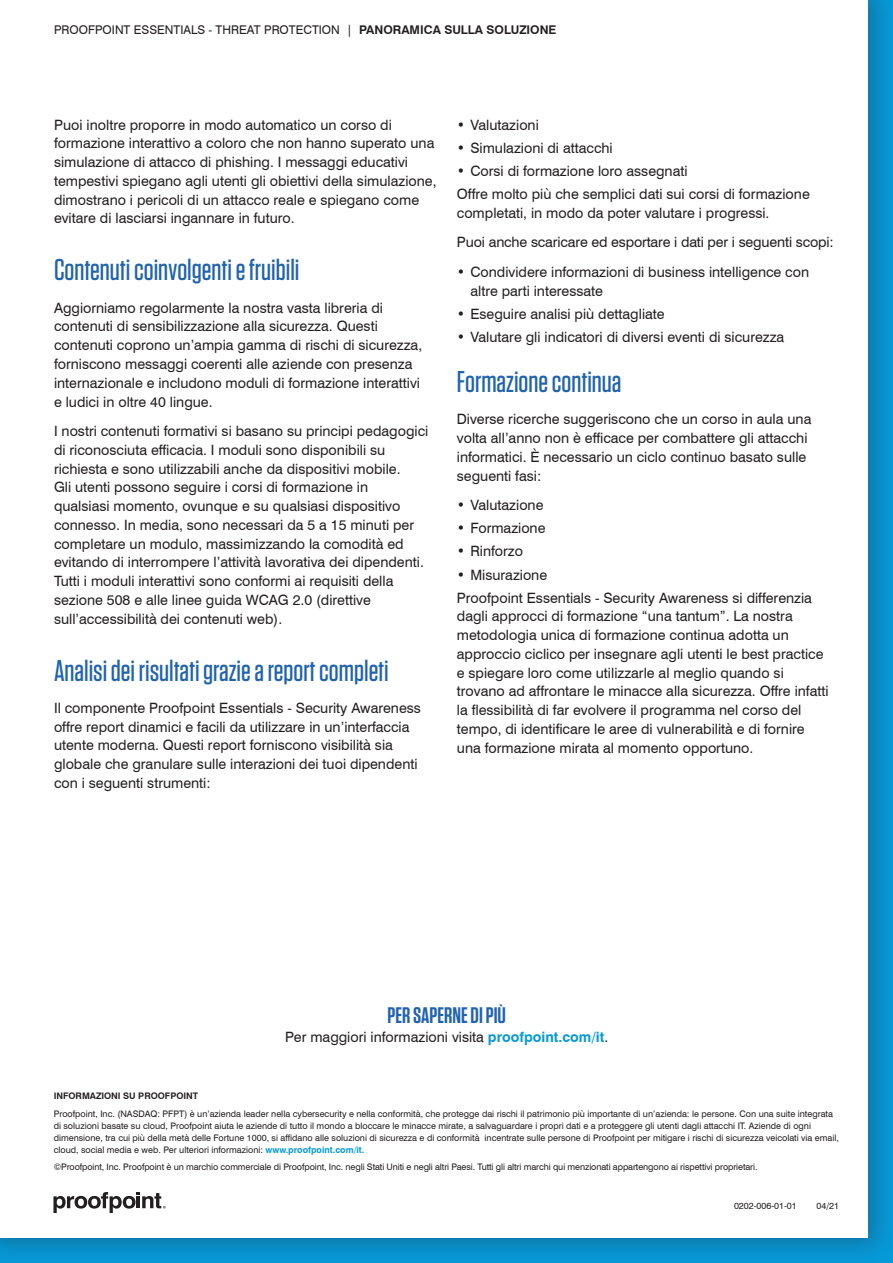
<style>
.page{position:relative;width:893px;height:1263px;background:#fff}
.page>*{position:absolute;margin:0;border:0;box-sizing:border-box;transform-origin:0 0}
.t1{font:500 30px "Tungsten";color:#2163b0}
.t2{font:600 22.5px "Tungsten";color:#2163b0}
.t3{font:14.25px/18.8px "Swiss 721 BT";color:#231f20}
.t4{font:12px "Swiss 721 BT";color:#231f20}
.t5{font:9px/12px "Swiss 721 BT";color:#231f20}
.t6{font:700 9px "Swiss 721 BT";color:#231f20}
.s1{font-weight:700}
.s2{font-weight:700;color:#069ad9}
</style>
<div class="page">
<div style="left:0;top:0;width:893px;height:1263px;background:#231f20;opacity:.3"></div>
<div style="left:0;top:0;width:868px;height:1237px;background:#fff"></div>
<svg style="left:53px;top:1192px;width:113px;height:21px"></svg>
<p class="t4" style="left:54px;top:22px;width:504px">PROOFPOINT ESSENTIALS - THREAT PROTECTION | <span class="s1">PANORAMICA SULLA SOLUZIONE</span></p>
<p class="t3" style="left:54px;top:115px;width:384px">Puoi inoltre proporre in modo automatico un corso di formazione interattivo a coloro che non hanno superato una simulazione di attacco di phishing. I messaggi educativi tempestivi spiegano agli utenti gli obiettivi della simulazione, dimostrano i pericoli di un attacco reale e spiegano come evitare di lasciarsi ingannare in futuro.</p>
<h1 class="t1" style="left:54px;top:254px;width:247px">Contenuti coinvolgenti e fruibili</h1>
<p class="t3" style="left:54px;top:298px;width:370px">Aggiorniamo regolarmente la nostra vasta libreria di contenuti di sensibilizzazione alla sicurezza. Questi contenuti coprono un’ampia gamma di rischi di sicurezza, forniscono messaggi coerenti alle aziende con presenza internazionale e includono moduli di formazione interattivi e ludici in oltre 40 lingue.</p>
<p class="t3" style="left:54px;top:421px;width:376px">I nostri contenuti formativi si basano su principi pedagogici di riconosciuta efficacia. I moduli sono disponibili su richiesta e sono utilizzabili anche da dispositivi mobile.<br>Gli utenti possono seguire i corsi di formazione in<br>qualsiasi momento, ovunque e su qualsiasi dispositivo connesso. In media, sono necessari da 5 a 15 minuti per completare un modulo, massimizzando la comodità ed evitando di interrompere l’attività lavorativa dei dipendenti.<br>Tutti i moduli interattivi sono conformi ai requisiti della sezione 508 e alle linee guida WCAG 2.0 (direttive sull’accessibilità dei contenuti web).</p>
<h1 class="t1" style="left:54px;top:654px;width:336px">Analisi dei risultati grazie a report completi</h1>
<p class="t3" style="left:54px;top:698px;width:368px">Il componente Proofpoint Essentials - Security Awareness offre report dinamici e facili da utilizzare in un’interfaccia utente moderna. Questi report forniscono visibilità sia globale che granulare sulle interazioni dei tuoi dipendenti con i seguenti strumenti:</p>
<p class="t3" style="left:457px;top:115px;width:83px">• Valutazioni</p>
<p class="t3" style="left:457px;top:138px;width:157px">• Simulazioni di attacchi</p>
<p class="t3" style="left:457px;top:159px;width:354px;line-height:23.1px">• Corsi di formazione loro assegnati<br>Offre molto più che semplici dati sui corsi di formazione</p>
<p class="t3" style="left:457px;top:198px;width:378px;line-height:29.5px">completati, in modo da poter valutare i progressi.<br>Puoi anche scaricare ed esportare i dati per i seguenti scopi:</p>
<p class="t3" style="left:470px;top:262px;width:340px;text-indent:-13px">• Condividere informazioni di business intelligence con altre parti interessate</p>
<p class="t3" style="left:457px;top:304px;width:209px">• Eseguire analisi più dettagliate</p>
<p class="t3" style="left:457px;top:327px;width:329px">• Valutare gli indicatori di diversi eventi di sicurezza</p>
<h1 class="t1" style="left:457px;top:366px;width:166px">Formazione continua</h1>
<p class="t3" style="left:457px;top:410px;width:356px">Diverse ricerche suggeriscono che un corso in aula una volta all’anno non è efficace per combattere gli attacchi informatici. È necessario un ciclo continuo basato sulle seguenti fasi:</p>
<p class="t3" style="left:457px;top:496px;width:88px">• Valutazione</p>
<p class="t3" style="left:457px;top:519px;width:90px">• Formazione</p>
<p class="t3" style="left:457px;top:542px;width:68px">• Rinforzo</p>
<p class="t3" style="left:457px;top:563px;width:357px;line-height:23.1px">• Misurazione<br>Proofpoint Essentials - Security Awareness si differenzia</p>
<p class="t3" style="left:457px;top:607px;width:373px">dagli approcci di formazione “una tantum”. La nostra metodologia unica di formazione continua adotta un approccio ciclico per insegnare agli utenti le best practice e spiegare loro come utilizzarle al meglio quando si trovano ad affrontare le minacce alla sicurezza. Offre infatti la flessibilità di far evolvere il programma nel corso del tempo, di identificare le aree di vulnerabilità e di fornire una formazione mirata al momento opportuno.</p>
<h2 class="t2" style="left:387px;top:1004px;width:120px">PER SAPERNE DI PIÙ</h2>
<p class="t3" style="left:285px;top:1027px;width:324px">Per maggiori informazioni visita <span class="s2">proofpoint.com/it</span>.</p>
<p class="t6" style="left:54px;top:1091px;width:146px">INFORMAZIONI SU PROOFPOINT</p>
<p class="t5" style="left:54px;top:1107px;width:787px">Proofpoint, Inc. (NASDAQ: PFPT) è un’azienda leader nella cybersecurity e nella conformità, che protegge dai rischi il patrimonio più importante di un’azienda: le persone. Con una suite integrata di soluzioni basate su cloud, Proofpoint aiuta le aziende di tutto il mondo a bloccare le minacce mirate, a salvaguardare i propri dati e a proteggere gli utenti dagli attacchi IT. Aziende di ogni dimensione, tra cui più della metà delle Fortune 1000, si affidano alle soluzioni di sicurezza e di conformità incentrate sulle persone di Proofpoint per mitigare i rischi di sicurezza veicolati via email, cloud, social media e web. Per ulteriori informazioni: <span class="s2">www.proofpoint.com/it.</span></p>
<p class="t5" style="left:54px;top:1161px;width:705px">©Proofpoint, Inc. Proofpoint è un marchio commerciale di Proofpoint, Inc. negli Stati Uniti e negli altri Paesi. Tutti gli altri marchi qui menzionati appartengono ai rispettivi proprietari.</p>
<p class="t5" style="left:734px;top:1199px;width:64px">0202-006-01-01</p>
<p class="t5" style="left:816px;top:1199px;width:24px">04/21</p>
</div>
